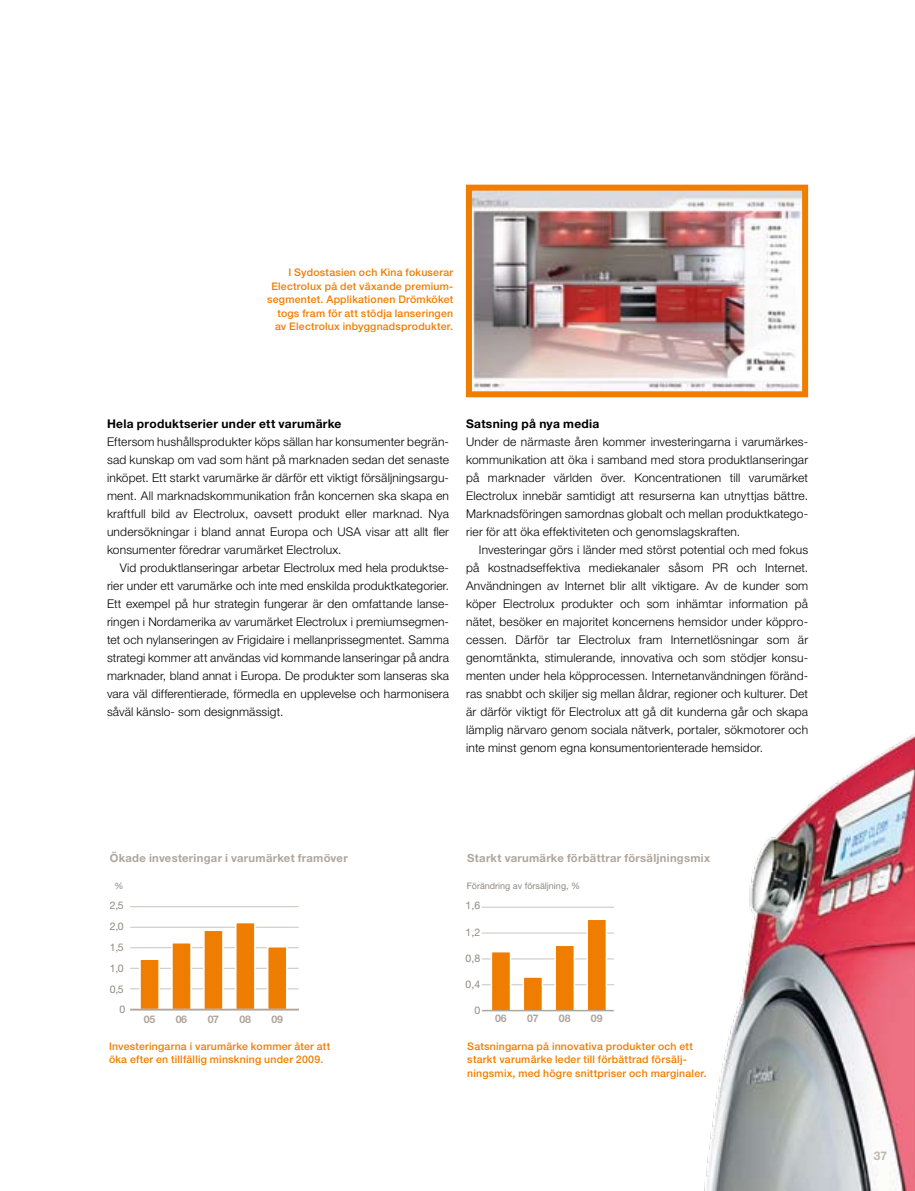
<style>
.page{position:relative;width:915px;height:1191px;background:#fff}
.page>*{position:absolute;margin:0;border:0;box-sizing:border-box;transform-origin:0 0}
.t1{font:300 12px/18px "Helvetica Neue LT Std";letter-spacing:.015em;color:#000;text-align:justify}
.t2{font:700 12px "Helvetica Neue LT Std";letter-spacing:.025em;color:#000}
.t3{font:700 12px "Helvetica Neue LT Std";color:#c0b7af}
.t4{font:700 11.25px "Helvetica Neue LT Std";letter-spacing:.025em;color:#b0a59c}
.t5{font:500 10.5px/13.5px "Helvetica Neue LT Std";letter-spacing:.02em;color:#ef7d00}
.t6{font:10.5px "Helvetica Neue LT Std";color:#908880}
.t7{font:700 10.5px "Helvetica Neue LT Std";letter-spacing:-.035em;color:#b0a59c}
.t8{font:9px "Helvetica Neue LT Std";color:#908880}
</style>
<div class="page">
<img style="left:473px;top:192px;width:327px;height:198px">
<div style="left:466px;top:185px;width:341px;height:212px;border:6px solid #ef7d00"></div>
<hr style="left:130px;top:927px;width:168px;height:1px;background:#cac4bf">
<hr style="left:130px;top:906px;width:168px;height:1px;background:#cac4bf">
<hr style="left:130px;top:988px;width:168px;height:1px;background:#cac4bf">
<hr style="left:130px;top:968px;width:168px;height:1px;background:#cac4bf">
<hr style="left:130px;top:947px;width:168px;height:1px;background:#cac4bf">
<div style="left:171px;top:942px;width:21px;height:68px;background:#ef7d00;border:2px solid #fff"></div>
<div style="left:139px;top:958px;width:21px;height:52px;background:#ef7d00;border:2px solid #fff"></div>
<div style="left:203px;top:929px;width:21px;height:81px;background:#ef7d00;border:2px solid #fff"></div>
<div style="left:235px;top:921px;width:20px;height:89px;background:#ef7d00;border:2px solid #fff"></div>
<div style="left:267px;top:946px;width:20px;height:64px;background:#ef7d00;border:2px solid #fff"></div>
<hr style="left:130px;top:1008px;width:169px;height:2px;background:#b0a59c">
<img style="left:704px;top:735px;width:210px;height:456px">
<hr style="left:481px;top:907px;width:132px;height:1px;background:#cac4bf">
<hr style="left:481px;top:932px;width:132px;height:1px;background:#cac4bf">
<hr style="left:481px;top:958px;width:132px;height:1px;background:#cac4bf">
<hr style="left:481px;top:984px;width:132px;height:1px;background:#cac4bf">
<div style="left:490px;top:951px;width:21px;height:60px;background:#ef7d00;border:2px solid #fff"></div>
<div style="left:522px;top:976px;width:21px;height:35px;background:#ef7d00;border:2px solid #fff"></div>
<div style="left:554px;top:944px;width:21px;height:67px;background:#ef7d00;border:2px solid #fff"></div>
<div style="left:586px;top:918px;width:21px;height:93px;background:#ef7d00;border:2px solid #fff"></div>
<hr style="left:482px;top:1009px;width:131px;height:2px;background:#b0a59c">
<p class="t5" style="left:267px;top:265px;width:187px;text-align:right">I Sydostasien och Kina fokuserar Electrolux på det växande premium&shy;segmentet. Applikationen Drömköket togs fram för att stödja lanseringen av Electrolux inbyggnadsprodukter.</p>
<p class="t2" style="left:107px;top:416px;width:236px">Hela produktserier under ett varumärke</p>
<p class="t1" style="left:107px;top:432px;width:343px">Eftersom hushållsprodukter köps sällan har konsumenter begrän&shy;sad kunskap om vad som hänt på marknaden sedan det senaste inköpet. Ett starkt varumärke är därför ett viktigt försäljningsargu&shy;ment. All marknadskommunikation från koncernen ska skapa en kraftfull bild av Electrolux, oavsett produkt eller marknad. Nya undersökningar i bland annat Europa och USA visar att allt fler konsumenter föredrar varumärket Electrolux.</p>
<p class="t1" style="left:107px;top:558px;width:343px;text-indent:13px">Vid produktlanseringar arbetar Electrolux med hela produktse&shy;rier under ett varumärke och inte med enskilda produktkategorier.<br>Ett exempel på hur strategin fungerar är den omfattande lanse&shy;ringen i Nordamerika av varumärket Electrolux i premiumsegmen&shy;tet och nylanseringen av Frigidaire i mellanprissegmentet. Samma strategi kommer att användas vid kommande lanseringar på andra marknader, bland annat i Europa. De produkter som lanseras ska vara väl differentierade, förmedla en upplevelse och harmonisera såväl känslo- som designmässigt.</p>
<p class="t2" style="left:466px;top:416px;width:135px">Satsning på nya media</p>
<p class="t1" style="left:466px;top:432px;width:343px">Under de närmaste åren kommer investeringarna i varumärkes&shy;kommunikation att öka i samband med stora produktlanseringar på marknader världen över. Koncentrationen till varumärket Electrolux innebär samtidigt att resurserna kan utnyttjas bättre.<br>Marknadsföringen samordnas globalt och mellan produktkatego&shy;rier för att öka effektiviteten och genomslagskraften.</p>
<p class="t1" style="left:466px;top:540px;width:343px;text-indent:13px">Investeringar görs i länder med störst potential och med fokus på kostnadseffektiva mediekanaler såsom PR och Internet.<br>Användningen av Internet blir allt viktigare. Av de kunder som köper Electrolux produkter och som inhämtar information på nätet, besöker en majoritet koncernens hemsidor under köppro&shy;cessen. Därför tar Electrolux fram Internetlösningar som är genomtänkta, stimulerande, innovativa och som stödjer konsu&shy;menten under hela köpprocessen. Internetanvändningen föränd&shy;ras snabbt och skiljer sig mellan åldrar, regioner och kulturer. Det är därför viktigt för Electrolux att gå dit kunderna går och skapa lämplig närvaro genom sociala nätverk, portaler, sökmotorer och inte minst genom egna konsumentorienterade hemsidor.</p>
<p class="t4" style="left:110px;top:850px;width:239px">Ökade investeringar i varumärket framöver</p>
<p class="t8" style="left:114px;top:880px;width:10px">%</p>
<p class="t6" style="left:110px;top:920px;width:15px">2,0</p>
<p class="t6" style="left:110px;top:899px;width:15px">2,5</p>
<p class="t6" style="left:110px;top:940px;width:15px">1,5</p>
<p class="t6" style="left:110px;top:961px;width:15px">1,0</p>
<p class="t6" style="left:110px;top:982px;width:15px">0,5</p>
<p class="t6" style="left:119px;top:1003px;width:7px">0</p>
<p class="t7" style="left:144px;top:1012px;width:13px">05</p>
<p class="t7" style="left:176px;top:1012px;width:13px">06</p>
<p class="t7" style="left:208px;top:1012px;width:13px">07</p>
<p class="t7" style="left:239px;top:1012px;width:13px">08</p>
<p class="t7" style="left:271px;top:1012px;width:13px">09</p>
<p class="t5" style="left:109px;top:1039px;width:223px">Investeringarna i varumärke kommer åter att öka efter en tillfällig minskning under 2009.</p>
<p class="t4" style="left:467px;top:850px;width:244px">Starkt varumärke förbättrar försäljningsmix</p>
<p class="t8" style="left:466px;top:880px;width:115px">Förändring av försäljning, %</p>
<p class="t6" style="left:465px;top:899px;width:16px">1,6</p>
<p class="t6" style="left:465px;top:925px;width:16px">1,2</p>
<p class="t6" style="left:465px;top:952px;width:16px">0,8</p>
<p class="t6" style="left:465px;top:978px;width:16px">0,4</p>
<p class="t6" style="left:474px;top:1004px;width:7px">0</p>
<p class="t7" style="left:495px;top:1012px;width:13px">06</p>
<p class="t7" style="left:527px;top:1012px;width:13px">07</p>
<p class="t7" style="left:558px;top:1012px;width:13px">08</p>
<p class="t7" style="left:590px;top:1012px;width:13px">09</p>
<p class="t5" style="left:467px;top:1039px;width:241px">Satsningarna på innovativa produkter och ett starkt varumärke leder till förbättrad försälj&shy;ningsmix, med högre snittpriser och marginaler.</p>
<p class="t3" style="left:873px;top:1148px;width:15px">37</p>
</div>
